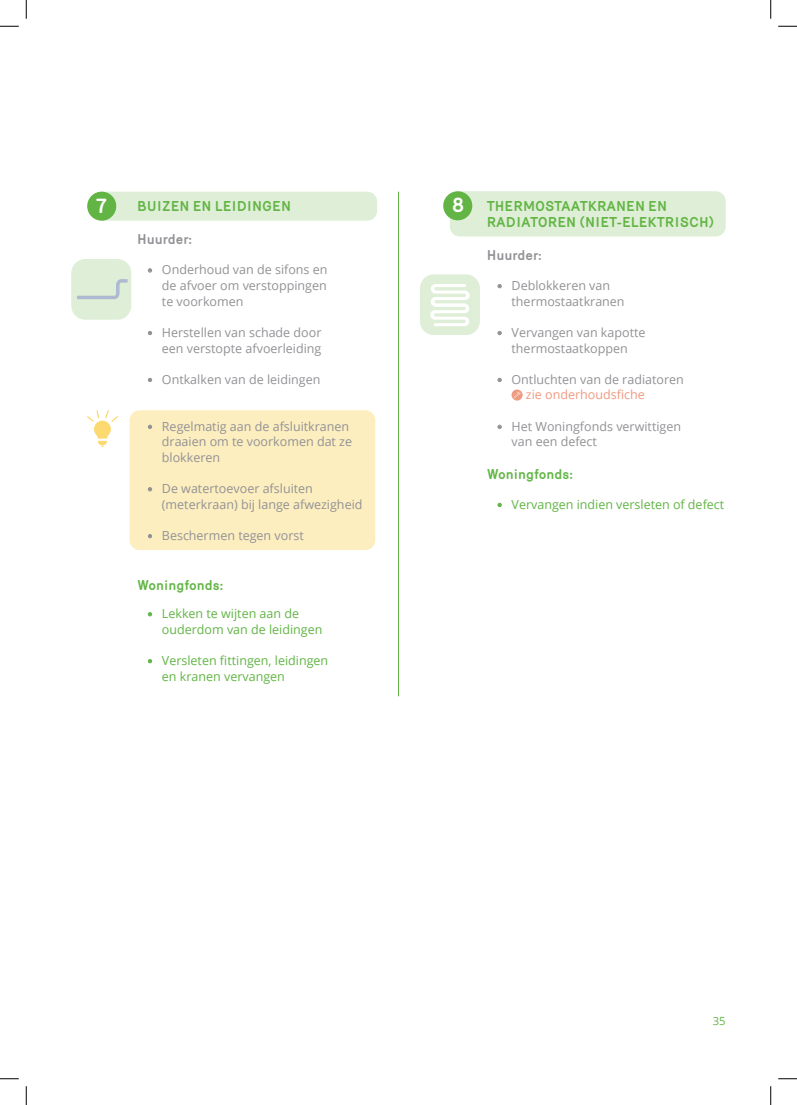
<style>
.page{position:relative;width:797px;height:1105px;background:#fff}
.page>*{position:absolute;margin:0;border:0;box-sizing:border-box;transform-origin:0 0}
.t1{font:700 20.5px "Merkury";color:#fff}
.t2{font:700 13.75px/16.5px "Merkury";color:#62b545}
.t3{font:700 13.75px "Merkury";color:#929296}
.t4{font:12.5px/15.6px "Open Sans";color:#929296}
.t5{font:12.5px/15.6px "Open Sans";color:#62b545}
.t6{font:11.25px "Open Sans";color:#62b545}
.s1{font-family:"Merkury"}
.s2{color:#ef9a81}
</style>
<div class="page">
<div style="left:130px;top:410px;width:245px;height:140px;background:#fdeebf;border-radius:10px"></div>
<svg style="left:87px;top:410px;width:31px;height:37px"></svg>
<div style="left:450px;top:191px;width:275px;height:45px;background:#dfeed6;border-radius:10px"></div>
<svg style="left:511px;top:389px;width:11px;height:12px"></svg>
<svg style="left:514px;top:392px;width:6px;height:6px"></svg>
<div style="left:443px;top:191px;width:29px;height:29px;background:#62b545;border-radius:50%"></div>
<hr style="left:398px;top:192px;width:1px;height:504px;background:#62b545">
<div style="left:94px;top:192px;width:283px;height:29px;background:#dfeed6;border-radius:10px"></div>
<div style="left:87px;top:192px;width:29px;height:29px;background:#62b545;border-radius:50%"></div>
<div style="left:71px;top:259px;width:60px;height:60px;background:#dfeed6;border-radius:14px"></div>
<svg style="left:77px;top:279px;width:51px;height:20px"></svg>
<div style="left:420px;top:274px;width:60px;height:61px;background:#dfeed6;border-radius:14px"></div>
<svg style="left:430px;top:284px;width:39px;height:42px"></svg>
<svg style="left:0;top:25px;width:19px;height:2px"></svg>
<svg style="left:778px;top:25px;width:19px;height:2px"></svg>
<svg style="left:0;top:1078px;width:19px;height:1px"></svg>
<svg style="left:778px;top:1078px;width:19px;height:1px"></svg>
<svg style="left:25px;top:0;width:2px;height:19px"></svg>
<svg style="left:25px;top:1086px;width:2px;height:19px"></svg>
<svg style="left:770px;top:0;width:1px;height:19px"></svg>
<svg style="left:770px;top:1086px;width:1px;height:19px"></svg>
<h1 class="t1" style="left:96px;top:190px;width:13px">7</h1>
<p class="t2" style="left:137px;top:197px;width:155px">BUIZEN EN LEIDINGEN</p>
<p class="t3" style="left:137px;top:229px;width:57px">Huurder:</p>
<p class="t4" style="left:162px;top:262px;width:167px;text-align:justify;text-indent:-14px"><span class="s1">•</span> Onderhoud van de sifons en de afvoer om verstoppingen te voorkomen</p>
<p class="t4" style="left:148px;top:324px;width:175px;text-align:right"><span class="s1">•</span> Herstellen van schade door een verstopte afvoerleiding</p>
<p class="t4" style="left:148px;top:371px;width:174px"><span class="s1">•</span> Ontkalken van de leidingen</p>
<p class="t4" style="left:148px;top:418px;width:203px"><span class="s1">•</span> Regelmatig aan de afsluitkranen</p>
<p class="t4" style="left:162px;top:434px;width:192px">draaien om te voorkomen dat ze blokkeren</p>
<p class="t4" style="left:162px;top:480px;width:202px;text-indent:-14px"><span class="s1">•</span> De watertoevoer afsluiten (meterkraan) bij lange afwezigheid</p>
<p class="t4" style="left:148px;top:527px;width:158px"><span class="s1">•</span> Beschermen tegen vorst</p>
<p class="t2" style="left:137px;top:575px;width:88px">Woningfonds:</p>
<p class="t5" style="left:162px;top:605px;width:162px;text-indent:-14px"><span class="s1">•</span> Lekken te wijten aan de ouderdom van de leidingen</p>
<p class="t5" style="left:162px;top:652px;width:168px;text-indent:-14px"><span class="s1">•</span> Versleten fittingen, leidingen en kranen vervangen</p>
<h1 class="t1" style="left:452px;top:190px;width:14px">8</h1>
<p class="t2" style="left:487px;top:196px;width:229px">THERMOSTAATKRANEN EN<br>RADIATOREN (NIET-ELEKTRISCH)</p>
<p class="t3" style="left:487px;top:245px;width:57px">Huurder:</p>
<p class="t4" style="left:511px;top:277px;width:115px;text-indent:-14px"><span class="s1">•</span> Deblokkeren van thermostaatkranen</p>
<p class="t4" style="left:497px;top:324px;width:150px;text-align:center"><span class="s1">•</span> Vervangen van kapotte thermostaatkoppen</p>
<p class="t4" style="left:526px;top:371px;width:159px;text-indent:-28px"><span class="s1">•</span> Ontluchten van de radiatoren <span class="s2">zie onderhoudsfiche</span></p>
<p class="t4" style="left:511px;top:418px;width:171px;text-indent:-14px"><span class="s1">•</span> Het Woningfonds verwittigen van een defect</p>
<p class="t2" style="left:487px;top:465px;width:88px">Woningfonds:</p>
<p class="t5" style="left:497px;top:496px;width:228px"><span class="s1">•</span> Vervangen indien versleten of defect</p>
<p class="t6" style="left:712px;top:1013px;width:14px">35</p>
</div>
